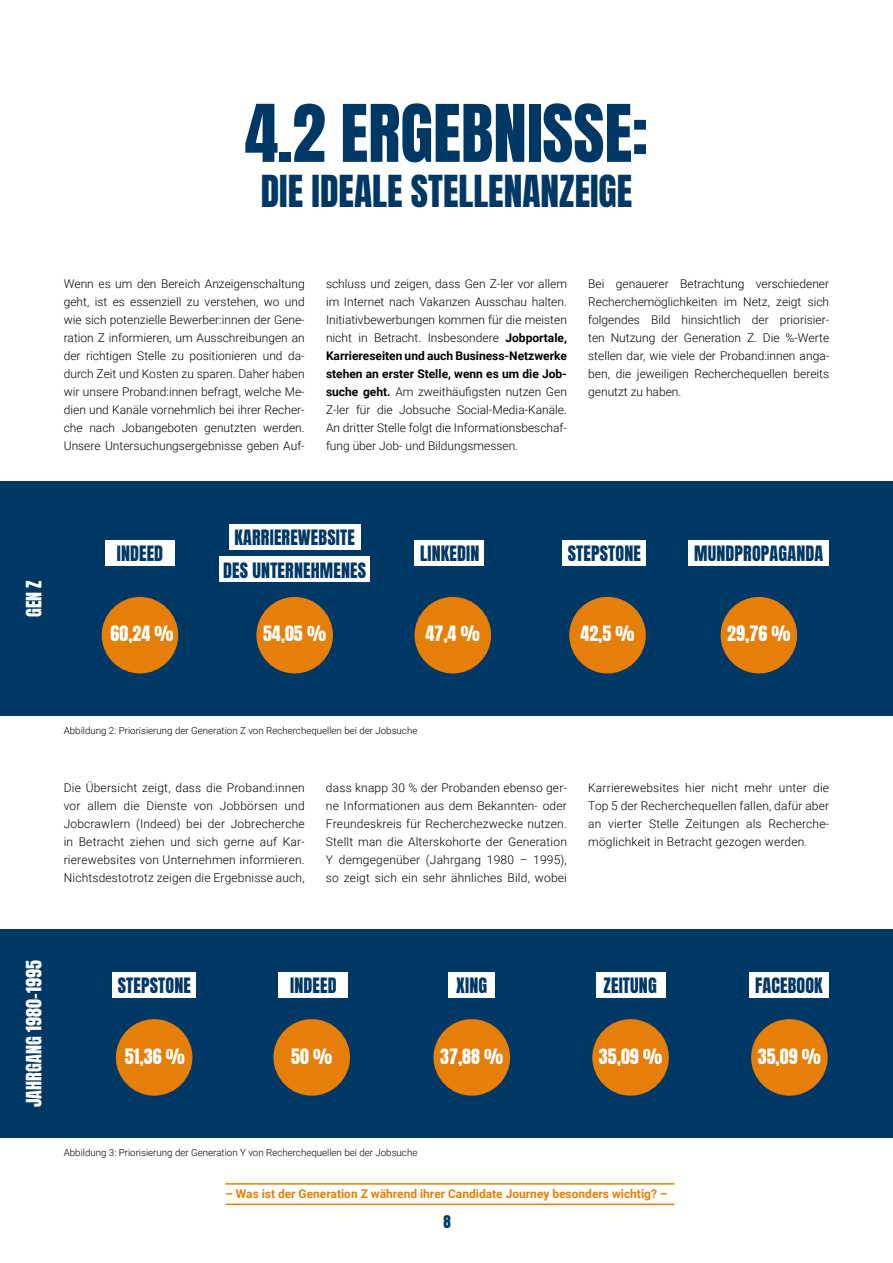
<style>
.page{position:relative;width:893px;height:1263px;background:#fff}
.page>*{position:absolute;margin:0;border:0;box-sizing:border-box;transform-origin:0 0}
.t1{font:67.5px "Anton";color:#003865}
.t2{font:37.5px "Anton";color:#003865}
.t3{font:18px/33.3px "Anton";letter-spacing:.01em;color:#003865;text-align:center}
.t4{font:18px "Anton";color:#fff}
.t5{font:15px "Anton";color:#003865}
.t6{font:300 12px/18px "Roboto";color:#000;text-align:justify}
.t7{font:700 12px "Roboto";color:#e57f07}
.t8{font:300 9.75px "Roboto";color:#000}
.s1{font-weight:700}
.s2{color:#e6007d}
</style>
<div class="page">
<hr style="left:225px;top:1183px;width:449px;height:1px;background:#e57f07">
<hr style="left:225px;top:1203px;width:449px;height:2px;background:#e57f07">
<div style="left:0;top:482px;width:893px;height:234px;background:#003865"></div>
<div style="left:105px;top:540px;width:70px;height:26px;background:#fff"></div>
<div style="left:102px;top:597px;width:76px;height:76px;background:#e57f07;border-radius:50%"></div>
<div style="left:229px;top:524px;width:131px;height:26px;background:#fff"></div>
<div style="left:219px;top:556px;width:151px;height:26px;background:#fff"></div>
<div style="left:256px;top:597px;width:77px;height:76px;background:#e57f07;border-radius:50%"></div>
<div style="left:415px;top:540px;width:69px;height:26px;background:#fff"></div>
<div style="left:415px;top:597px;width:76px;height:76px;background:#e57f07;border-radius:50%"></div>
<div style="left:562px;top:540px;width:84px;height:26px;background:#fff"></div>
<div style="left:569px;top:597px;width:77px;height:76px;background:#e57f07;border-radius:50%"></div>
<div style="left:688px;top:540px;width:141px;height:26px;background:#fff"></div>
<div style="left:721px;top:597px;width:76px;height:76px;background:#e57f07;border-radius:50%"></div>
<div style="left:0;top:929px;width:893px;height:209px;background:#003865"></div>
<div style="left:448px;top:972px;width:47px;height:26px;background:#fff"></div>
<div style="left:433px;top:1019px;width:77px;height:77px;background:#e57f07;border-radius:50%"></div>
<div style="left:750px;top:972px;width:79px;height:26px;background:#fff"></div>
<div style="left:751px;top:1019px;width:77px;height:77px;background:#e57f07;border-radius:50%"></div>
<div style="left:596px;top:972px;width:69px;height:26px;background:#fff"></div>
<div style="left:592px;top:1019px;width:77px;height:77px;background:#e57f07;border-radius:50%"></div>
<div style="left:279px;top:972px;width:69px;height:26px;background:#fff"></div>
<div style="left:273px;top:1019px;width:77px;height:77px;background:#e57f07;border-radius:50%"></div>
<div style="left:112px;top:972px;width:84px;height:26px;background:#fff"></div>
<div style="left:116px;top:1019px;width:76px;height:77px;background:#e57f07;border-radius:50%"></div>
<h1 class="t1" style="left:245px;top:99px;width:405px">4.2 ERGEBNISSE:</h1>
<h2 class="t2" style="left:261px;top:172px;width:373px">DIE IDEALE STELLENANZEIGE</h2>
<p class="t6" style="left:64px;top:274px;width:242px">Wenn es um den Bereich Anzeigenschaltung geht, ist es essenziell zu verstehen, wo und wie sich potenzielle Bewerber:innen der Gene&shy;ration Z informieren, um Ausschreibungen an der richtigen Stelle zu positionieren und da&shy;durch Zeit und Kosten zu sparen. Daher haben wir unsere Proband:innen befragt, welche Me&shy;dien und Kanäle vornehmlich bei ihrer Recher&shy;che nach Jobangeboten genutzten werden.<br>Unsere Untersuchungsergebnisse geben Auf-</p>
<p class="t6" style="left:326px;top:274px;width:242px">schluss und zeigen, dass Gen Z-ler vor allem im Internet nach Vakanzen Ausschau halten.<br>Initiativbewerbungen kommen für die meisten nicht in Betracht. Insbesondere <span class="s1">Jobportale, Karriereseiten und auch Business-Netzwerke stehen an erster Stelle, wenn es um die Job&shy;suche geht.</span> Am zweithäufigsten nutzen Gen Z-ler für die Jobsuche Social-Media-Kanäle.<br>An dritter Stelle folgt die Informationsbeschaf&shy;fung über Job- und Bildungsmessen.</p>
<p class="t6" style="left:588px;top:274px;width:242px">Bei genauerer Betrachtung verschiedener Recherchemöglichkeiten im Netz, zeigt sich folgendes Bild hinsichtlich der priorisier&shy;ten Nutzung der Generation Z. Die %-Werte stellen dar, wie viele der Proband:innen anga&shy;ben, die jeweiligen Recherchequellen bereits genutzt zu haben.</p>
<h3 class="t4" style="left:25px;top:617px;width:39px;rotate:-90deg">GEN Z</h3>
<h3 class="t3" style="left:117px;top:538px;width:48px">INDEED</h3>
<h3 class="t4" style="left:111px;top:624px;width:65px">60,24 %</h3>
<h3 class="t3" style="left:223px;top:522px;width:144px">KARRIEREWEBSITE<br>DES UNTERNEHMENES</h3>
<h3 class="t4" style="left:263px;top:624px;width:65px">54,05 %</h3>
<h3 class="t3" style="left:420px;top:538px;width:61px">LINKEDIN</h3>
<h3 class="t4" style="left:426px;top:624px;width:56px">47,4 %</h3>
<h3 class="t3" style="left:568px;top:538px;width:75px">STEPSTONE</h3>
<h3 class="t4" style="left:580px;top:624px;width:56px">42,5 %</h3>
<h3 class="t3" style="left:694px;top:538px;width:131px">MUNDPROPAGANDA</h3>
<h3 class="t4" style="left:727px;top:624px;width:65px">29,76 %</h3>
<p class="t8" style="left:64px;top:724px;width:355px">Abbildung 2: Priorisierung der Generation Z von Recherchequellen bei der Jobsuche</p>
<p class="t6" style="left:64px;top:778px;width:242px">Die Übersicht zeigt, dass die Proband:innen vor allem die Dienste von Jobbörsen und Jobcrawlern (Indeed) bei der Jobrecherche in Betracht ziehen und sich gerne auf Kar&shy;rierewebsites von Unternehmen informieren.<br>Nichtsdestotrotz zeigen die Ergebnisse auch,</p>
<p class="t6" style="left:326px;top:778px;width:242px">dass knapp 30 % der Probanden ebenso ger&shy;ne Informationen aus dem Bekannten- oder Freundeskreis für Recherchezwecke nutzen.<br>Stellt man die Alterskohorte der Generation Y demgegenüber (Jahrgang 1980 – 1995), so zeigt sich ein sehr ähnliches Bild, wobei</p>
<p class="t6" style="left:588px;top:778px;width:242px">Karrierewebsites hier nicht mehr unter die Top 5 der Recherchequellen fallen, dafür aber an vierter Stelle Zeitungen als Recherche&shy;möglichkeit in Betracht gezogen werden<span class="s2">.</span></p>
<h3 class="t4" style="left:25px;top:1107px;width:148px;rotate:-90deg">JAHRGANG 1980-1995</h3>
<h3 class="t3" style="left:118px;top:970px;width:75px">STEPSTONE</h3>
<h3 class="t3" style="left:290px;top:970px;width:48px">INDEED</h3>
<h3 class="t3" style="left:456px;top:970px;width:32px">XING</h3>
<h3 class="t3" style="left:604px;top:970px;width:55px">ZEITUNG</h3>
<h3 class="t4" style="left:125px;top:1048px;width:62px">51,36 %</h3>
<h3 class="t4" style="left:291px;top:1048px;width:43px">50 %</h3>
<h3 class="t4" style="left:440px;top:1048px;width:65px">37,88 %</h3>
<h3 class="t4" style="left:599px;top:1048px;width:65px">35,09 %</h3>
<p class="t8" style="left:64px;top:1146px;width:355px">Abbildung 3: Priorisierung der Generation Y von Recherchequellen bei der Jobsuche</p>
<p class="t7" style="left:225px;top:1186px;width:444px">– Was ist der Generation Z während ihrer Candidate Journey besonders wichtig? –</p>
<p class="t5" style="left:443px;top:1214px;width:9px">8</p>
<h3 class="t3" style="left:755px;top:970px;width:69px">FACEBOOK</h3>
<h3 class="t4" style="left:758px;top:1048px;width:65px">35,09 %</h3>
</div>
